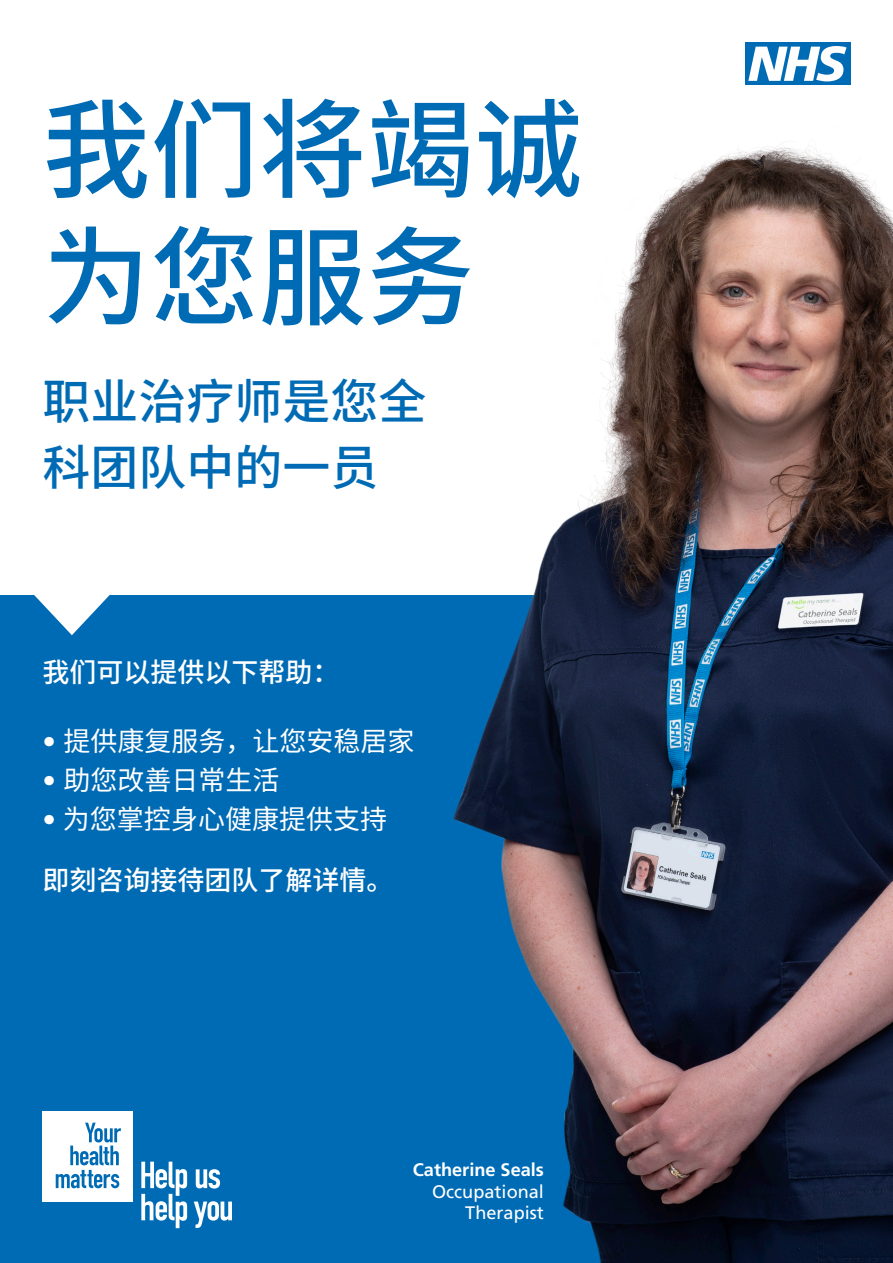
<style>
.page{position:relative;width:893px;height:1263px;background:#fff}
.page>*{position:absolute;margin:0;border:0;box-sizing:border-box;transform-origin:0 0}
.t1{font:500 108px/127.5px "Noto Sans CJ Ksc";color:#006bb5}
.t2{font:500 48px/66px "Noto Sans CJ Ksc";color:#006bb5}
.t3{font:27px "Noto Sans CJ Ksc";color:#fff}
.t4{font:500 27px "Noto Sans CJ Ksc";color:#fff}
.t5{font:18.15px/21.8px "Frutiger LT Pro";color:#fff;text-align:right}
.s1{font-family:"Frutiger LT Pro"}
.s2{font-weight:700}
</style>
<div class="page">
<div style="left:0;top:595px;width:893px;height:668px;background:#006bb5"></div>
<svg style="left:34px;top:595px;width:76px;height:40px"></svg>
<img style="left:453px;top:141px;width:440px;height:1122px">
<div style="left:745px;top:43px;width:105px;height:42px;background:#006bb5"></div>
<svg style="left:748px;top:46px;width:98px;height:35px"></svg>
<div style="left:43px;top:1111px;width:90px;height:90px;background:#fff"></div>
<svg style="left:56px;top:1123px;width:65px;height:65px"></svg>
<svg style="left:196px;top:1169px;width:24px;height:19px"></svg>
<svg style="left:141px;top:1161px;width:46px;height:67px"></svg>
<svg style="left:194px;top:1201px;width:38px;height:27px"></svg>
<h1 class="t1" style="left:43px;top:88px;width:541px">我们将竭诚为您服务</h1>
<p class="t2" style="left:43px;top:369px;width:385px">职业治疗师是您全科团队中的一员</p>
<p class="t4" style="left:43px;top:656px;width:298px">我们可以提供以下帮助：</p>
<p class="t3" style="left:43px;top:726px;width:374px"><span class="s1">•</span> 提供康复服务，让您安稳居家</p>
<p class="t3" style="left:43px;top:765px;width:239px"><span class="s1">•</span> 助您改善日常生活</p>
<p class="t3" style="left:43px;top:804px;width:346px"><span class="s1">•</span> 为您掌控身心健康提供支持</p>
<p class="t4" style="left:43px;top:864px;width:352px">即刻咨询接待团队了解详情。</p>
<p class="t5" style="left:413px;top:1159px;width:133px"><span class="s2">Catherine Seals<br></span>Occupational<br>Therapist</p>
</div>
